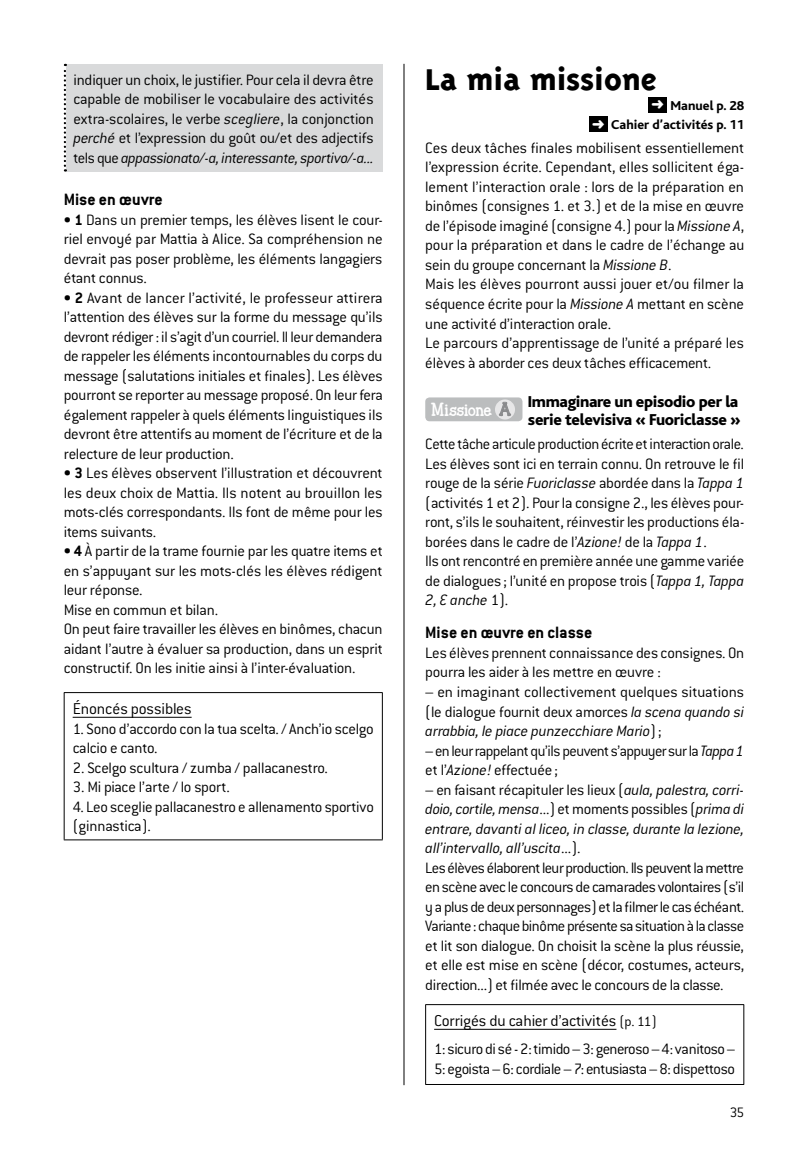
<style>
.page{position:relative;width:808px;height:1149px;background:#fff}
.page>*{position:absolute;margin:0;border:0;box-sizing:border-box;transform-origin:0 0}
.t1{font:800 34.5px "Triplex";color:#000}
.t2{font:700 18px "Conduit ITC";color:#000}
.t3{font:300 17.25px "Conduit ITC";letter-spacing:-.01em;color:#000}
.t4{font:300 16.5px/19.5px "Conduit ITC";letter-spacing:-.015em;color:#000}
.t5{font:300 16.5px/19.5px "Conduit ITC";letter-spacing:-.035em;color:#000}
.t6{font:800 16.5px/18px "Bliss";letter-spacing:-.02em;color:#000}
.t7{font:300 15px "Conduit ITC";color:#000}
.t8{font:14.55px "Janda Closer To Free";letter-spacing:-.01em;color:#fff}
.t9{font:800 13.5px/19.5px "Bliss";color:#000;text-align:right}
.s1{font-style:italic}
.s2{font-weight:700}
.s3{color:#fff}
.s4{color:#898a8c}
.s5{font-size:15px}
</style>
<div class="page">
<div style="left:65px;top:64px;width:317px;height:107px;background:#d9dadb"></div>
<svg style="left:64px;top:64px;width:2px;height:107px"></svg>
<hr style="left:64px;top:692px;width:319px;height:1px;background:#000">
<hr style="left:64px;top:692px;width:1px;height:147px;background:#000">
<hr style="left:382px;top:692px;width:1px;height:147px;background:#000">
<hr style="left:64px;top:839px;width:319px;height:1px;background:#000">
<hr style="left:73px;top:716px;width:119px;height:1px;background:#000">
<div style="left:648px;top:97px;width:19px;height:16px;background:#000"></div>
<div style="left:589px;top:117px;width:18px;height:15px;background:#000"></div>
<div style="left:425px;top:397px;width:97px;height:24px;background:#bbbdbe;border-radius:4px"></div>
<div style="left:495px;top:399px;width:20px;height:20px;background:#e7e7e8;border-radius:50%"></div>
<svg style="left:498px;top:399px;width:14px;height:18px"></svg>
<hr style="left:425px;top:1003px;width:319px;height:1px;background:#000">
<hr style="left:425px;top:1004px;width:1px;height:79px;background:#000">
<hr style="left:743px;top:1004px;width:1px;height:79px;background:#000">
<hr style="left:425px;top:1083px;width:319px;height:1px;background:#000">
<hr style="left:434px;top:1028px;width:182px;height:1px;background:#000">
<hr style="left:404px;top:64px;width:1px;height:1020px;background:#000">
<p class="t4" style="left:73px;top:70px;width:302px;text-align:justify">indiquer un choix, le justifier. Pour cela il devra être capable de mobiliser le vocabulaire des activités extra-scolaires, le verbe <span class="s1">scegliere</span>, la conjonction <span class="s1">perché</span> et l’expression du goût ou/et des adjectifs tels que <span class="s1">appassionato/-a, interessante, sportivo/-a...</span></p>
<p class="t2" style="left:64px;top:189px;width:100px">Mise en œuvre</p>
<p class="t4" style="left:64px;top:210px;width:320px;text-align:justify"><span class="s2">• 1</span> Dans un premier temps, les élèves lisent le cour&shy;riel envoyé par Mattia à Alice. Sa compréhension ne devrait pas poser problème, les éléments langagiers étant connus.</p>
<p class="t4" style="left:64px;top:288px;width:321px;text-align:justify"><span class="s2">• 2</span> Avant de lancer l’activité, le professeur attirera l’attention des élèves sur la forme du message qu’ils devront rédiger : il s’agit d’un courriel. Il leur demandera de rappeler les éléments incontournables du corps du message (salutations initiales et finales). Les élèves pourront se reporter au message proposé. On leur fera également rappeler à quels éléments linguistiques ils devront être attentifs au moment de l’écriture et de la relecture de leur production.</p>
<p class="t4" style="left:64px;top:463px;width:320px;text-align:justify"><span class="s2">• 3</span> Les élèves observent l’illustration et découvrent les deux choix de Mattia. Ils notent au brouillon les mots-clés correspondants. Ils font de même pour les items suivants.</p>
<p class="t4" style="left:64px;top:541px;width:320px"><span class="s2">• 4</span> À partir de la trame fournie par les quatre items et en s’appuyant sur les mots-clés les élèves rédigent leur réponse.<br>Mise en commun et bilan.<br>On peut faire travailler les élèves en binômes, chacun aidant l’autre à évaluer sa production, dans un esprit constructif. On les initie ainsi à l’inter-évaluation.</p>
<p class="t3" style="left:73px;top:699px;width:120px">Énoncés possibles</p>
<p class="t4" style="left:73px;top:718px;width:303px">1. Sono d’accordo con la tua scelta. / Anch’io scelgo calcio e canto.</p>
<p class="t4" style="left:73px;top:757px;width:257px">2. Scelgo scultura / zumba / pallacanestro.</p>
<p class="t4" style="left:73px;top:777px;width:159px">3. Mi piace l’arte / lo sport.</p>
<p class="t4" style="left:73px;top:796px;width:303px">4. Leo sceglie pallacanestro e allenamento sportivo (ginnastica).</p>
<h1 class="t1" style="left:425px;top:60px;width:233px">La mia missione</h1>
<p class="t9" style="left:592px;top:96px;width:153px"><span class="s3">➜</span> Manuel p. 28<br><span class="s3">➜</span> Cahier d’activités p. 11</p>
<p class="t4" style="left:425px;top:138px;width:321px">Ces deux tâches finales mobilisent essentiellement l’expression écrite. Cependant, elles sollicitent éga&shy;lement l’interaction orale : lors de la préparation en binômes (consignes 1. et 3.) et de la mise en œuvre de l’épisode imaginé (consigne 4.) pour la <span class="s1">Missione A</span>, pour la préparation et dans le cadre de l’échange au sein du groupe concernant la <span class="s1">Missione B</span>.<br>Mais les élèves pourront aussi jouer et/ou filmer la séquence écrite pour la <span class="s1">Missione A</span> mettant en scène une activité d’interaction orale.<br>Le parcours d’apprentissage de l’unité a préparé les élèves à aborder ces deux tâches efficacement.</p>
<p class="t8" style="left:431px;top:397px;width:81px">Missione <span class="s4">A</span></p>
<p class="t6" style="left:528px;top:393px;width:214px">Immaginare un episodio per la serie televisiva « Fuoriclasse »</p>
<p class="t4" style="left:425px;top:434px;width:321px">Cette tâche articule production écrite et interaction orale.<br>Les élèves sont ici en terrain connu. On retrouve le fil rouge de la série <span class="s1">Fuoriclasse</span> abordée dans la <span class="s1">Tappa 1 </span>(activités 1 et 2). Pour la consigne 2., les élèves pour&shy;ront, s’ils le souhaitent, réinvestir les productions éla&shy;borées dans le cadre de l’<span class="s1">Azione!</span> de la <span class="s1">Tappa 1</span>.<br>Ils ont rencontré en première année une gamme variée de dialogues ; l’unité en propose trois (<span class="s1">Tappa 1, Tappa 2, E anche</span> 1).</p>
<p class="t2" style="left:425px;top:622px;width:169px">Mise en œuvre en classe</p>
<p class="t4" style="left:425px;top:643px;width:320px">Les élèves prennent connaissance des consignes. On pourra les aider à les mettre en œuvre :</p>
<p class="t4" style="left:425px;top:682px;width:320px;text-align:justify">– en imaginant collectivement quelques situations (le dialogue fournit deux amorces <span class="s1">la scena quando si arrabbia, le piace punzecchiare Mario</span>);</p>
<p class="t5" style="left:425px;top:740px;width:320px">– en leur rappelant qu’ils peuvent s’appuyer sur la <span class="s1">Tappa 1 </span>et l’<span class="s1">Azione!</span> effectuée ;</p>
<p class="t4" style="left:425px;top:779px;width:321px">– en faisant récapituler les lieux (<span class="s1">aula, palestra, corri&shy;doio, cortile, mensa</span>...) et moments possibles (<span class="s1">prima di entrare, davanti al liceo, in classe, durante la lezione, all’intervallo, all’uscita</span>...).<br>Les élèves élaborent leur production. Ils peuvent la mettre en scène avec le concours de camarades volontaires (s’il y a plus de deux personnages) et la filmer le cas échéant.<br>Variante : chaque binôme présente sa situation à la classe et lit son dialogue. On choisit la scène la plus réussie, et elle est mise en scène (décor, costumes, acteurs, direction...) et filmée avec le concours de la classe.</p>
<p class="t3" style="left:434px;top:1011px;width:224px">Corrigés du cahier d’activités <span class="s5">(p. 11)</span></p>
<p class="t4" style="left:434px;top:1039px;width:303px">1: sicuro di sé - 2: timido – 3: generoso – 4: vanitoso –<br>5: egoista – 6: cordiale – 7: entusiasta – 8: dispettoso</p>
<p class="t7" style="left:730px;top:1103px;width:16px">35</p>
</div>
